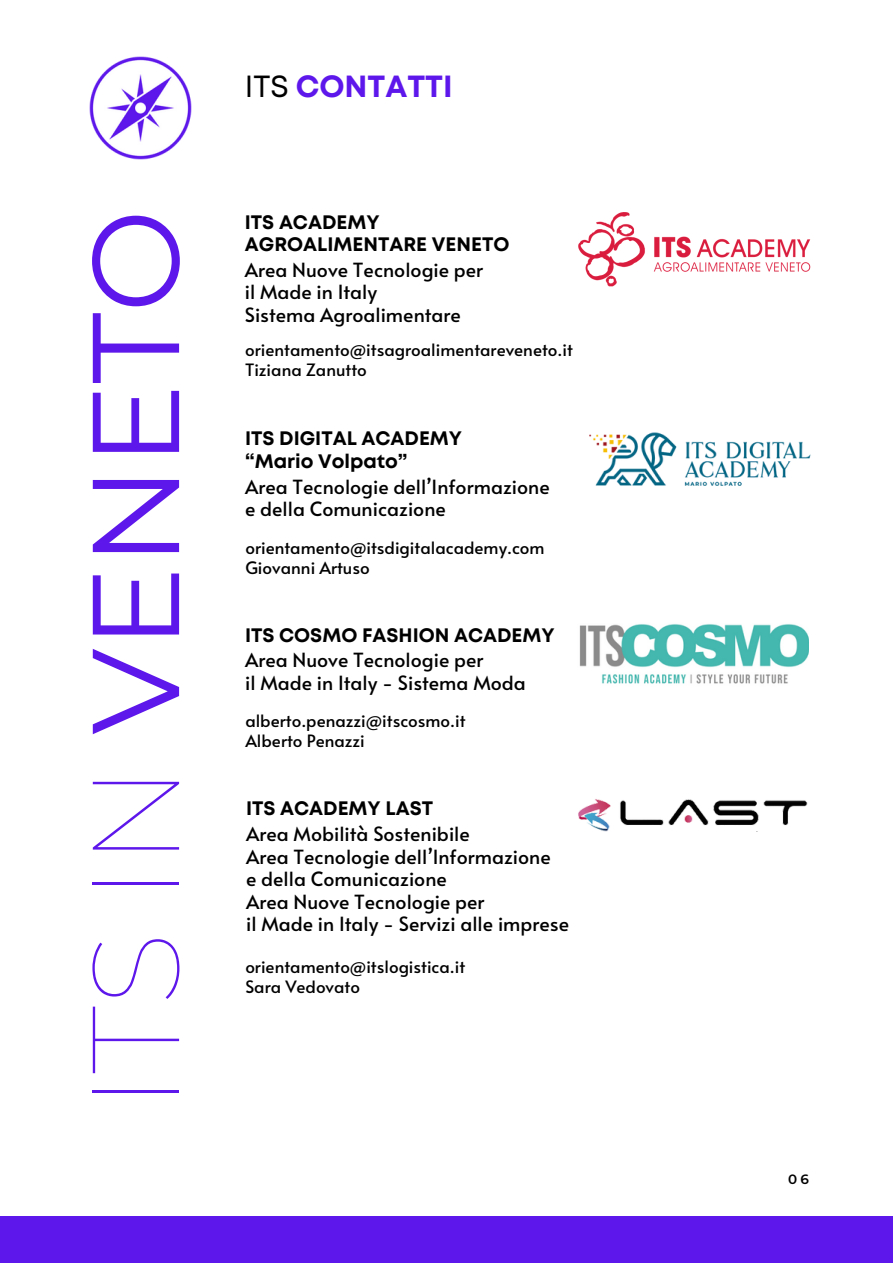
<style>
.page{position:relative;width:893px;height:1264px;background:#fff}
.page>*{position:absolute;margin:0;border:0;box-sizing:border-box;transform-origin:0 0}
.t1{font:123.15px "Montserrat";color:#5e17eb}
.t2{font:700 30.6px "Mont";color:#5e17eb}
.t3{font:19.5px "Alata";color:#000}
.t4{font:700 19.5px "Mont";color:#000}
.t5{font:16.95px "Alata";color:#000}
.t6{font:600 13.5px "Montserrat";color:#000001}
.s1{font-weight:100}
.s2{font-weight:400;color:#000}
</style>
<div class="page">
<div style="left:0;top:1216px;width:892px;height:46px;background:#5e17eb"></div>
<img style="left:89px;top:57px;width:103px;height:102px">
<img style="left:578px;top:213px;width:233px;height:74px">
<img style="left:589px;top:432px;width:222px;height:54px">
<img style="left:579px;top:624px;width:229px;height:60px">
<img style="left:578px;top:799px;width:230px;height:32px">
<p class="t1" style="left:60px;top:1108px;width:901px;rotate:-90deg"><span class="s1">ITS IN</span> VENETO</p>
<p class="t2" style="left:245px;top:75px;width:209px"><span class="s2">ITS</span> CONTATTI</p>
<p class="t4" style="left:245px;top:214px;width:136px">ITS ACADEMY</p>
<p class="t4" style="left:245px;top:237px;width:266px">AGROALIMENTARE VENETO</p>
<p class="t3" style="left:245px;top:255px;width:240px">Area Nuove Tecnologie per</p>
<p class="t3" style="left:245px;top:278px;width:134px">il Made in Italy</p>
<p class="t3" style="left:245px;top:300px;width:217px">Sistema Agroalimentare</p>
<p class="t5" style="left:245px;top:338px;width:329px">orientamento@itsagroalimentareveneto.it</p>
<p class="t5" style="left:245px;top:357px;width:123px">Tiziana Zanutto</p>
<p class="t4" style="left:245px;top:431px;width:218px">ITS DIGITAL ACADEMY</p>
<p class="t4" style="left:245px;top:453px;width:164px">“Mario Volpato”</p>
<p class="t3" style="left:245px;top:472px;width:306px">Area Tecnologie dell’Informazione</p>
<p class="t3" style="left:245px;top:495px;width:202px">e della Comunicazione</p>
<p class="t5" style="left:245px;top:535px;width:301px">orientamento@itsdigitalacademy.com</p>
<p class="t5" style="left:245px;top:555px;width:126px">Giovanni Artuso</p>
<p class="t4" style="left:245px;top:627px;width:311px">ITS COSMO FASHION ACADEMY</p>
<p class="t3" style="left:245px;top:646px;width:240px">Area Nuove Tecnologie per</p>
<p class="t3" style="left:245px;top:668px;width:282px">il Made in Italy - Sistema Moda</p>
<p class="t5" style="left:245px;top:708px;width:222px">alberto.penazzi@itscosmo.it</p>
<p class="t5" style="left:245px;top:728px;width:121px">Alberto Penazzi</p>
<p class="t4" style="left:246px;top:801px;width:188px">ITS ACADEMY LAST</p>
<p class="t3" style="left:246px;top:819px;width:225px">Area Mobilità Sostenibile</p>
<p class="t3" style="left:246px;top:842px;width:306px">Area Tecnologie dell’Informazione</p>
<p class="t3" style="left:246px;top:864px;width:202px">e della Comunicazione</p>
<p class="t3" style="left:246px;top:887px;width:240px">Area Nuove Tecnologie per</p>
<p class="t3" style="left:246px;top:909px;width:324px">il Made in Italy - Servizi alle imprese</p>
<p class="t5" style="left:245px;top:954px;width:221px">orientamento@itslogistica.it</p>
<p class="t5" style="left:245px;top:974px;width:116px">Sara Vedovato</p>
<p class="t6" style="left:788px;top:1170px;width:22px">06</p>
</div>
